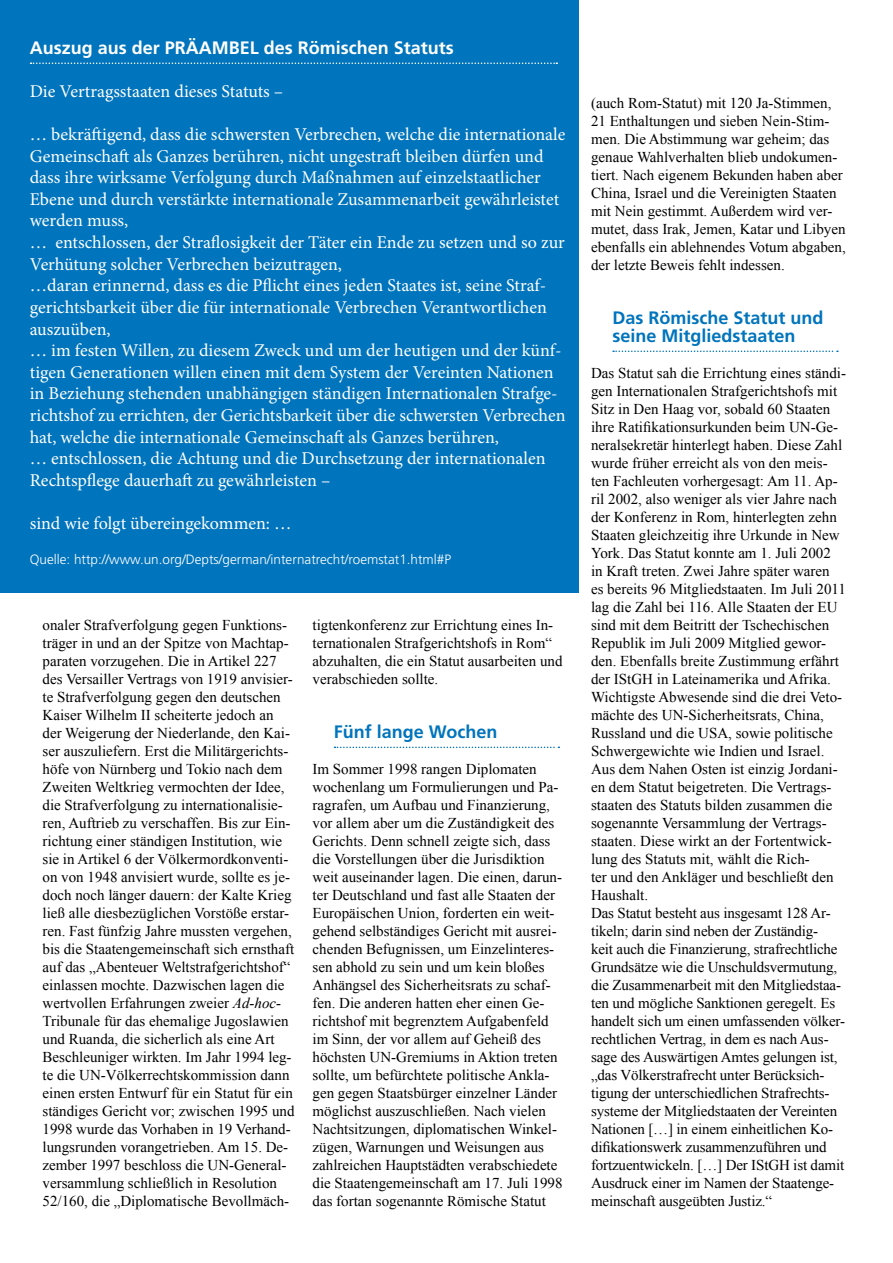
<style>
.page{position:relative;width:893px;height:1263px;background:#fff}
.page>*{position:absolute;margin:0;border:0;box-sizing:border-box;transform-origin:0 0}
.t1{font:18px/21.6px "Minion Pro";color:#fff}
.t2{font:700 18px/18px "Frutiger";color:#0074bc}
.t3{font:700 18px "Frutiger";color:#fff}
.t4{font:15px/18px "Times New Roman";color:#000}
.t5{font:300 13.5px "Frutiger";color:#fff}
.s1{font-style:italic}
</style>
<div class="page">
<svg style="left:335px;top:747px;width:224px;height:1px"></svg>
<svg style="left:613px;top:351px;width:225px;height:1px"></svg>
<div style="left:0;top:0;width:578px;height:592px;background:#0074bc"></div>
<svg style="left:31px;top:63px;width:526px;height:1px"></svg>
<p class="t3" style="left:30px;top:37px;width:426px">Auszug aus der PRÄAMBEL des Römischen Statuts</p>
<p class="t1" style="left:30px;top:80px;width:255px">Die Vertragsstaaten dieses Statuts –</p>
<p class="t1" style="left:30px;top:124px;width:537px">… bekräftigend, dass die schwersten Verbrechen, welche die internationale Gemeinschaft als Ganzes berühren, nicht ungestraft bleiben dürfen und dass ihre wirksame Verfolgung durch Maßnahmen auf einzelstaatlicher Ebene und durch verstärkte internationale Zusammenarbeit gewährleistet werden muss,<br>… entschlossen, der Straflosigkeit der Täter ein Ende zu setzen und so zur Verhütung solcher Verbrechen beizutragen,<br>…daran erinnernd, dass es die Pflicht eines jeden Staates ist, seine Straf&shy;gerichtsbarkeit über die für internationale Verbrechen Verantwortlichen auszuüben,<br>… im festen Willen, zu diesem Zweck und um der heutigen und der künf&shy;tigen Generationen willen einen mit dem System der Vereinten Nationen in Beziehung stehenden unabhängigen ständigen Internationalen Strafge&shy;richtshof zu errichten, der Gerichtsbarkeit über die schwersten Verbrechen hat, welche die internationale Gemeinschaft als Ganzes berühren,<br>… entschlossen, die Achtung und die Durchsetzung der internationalen Rechtspflege dauerhaft zu gewährleisten –</p>
<p class="t1" style="left:30px;top:512px;width:263px">sind wie folgt übereingekommen: …</p>
<p class="t5" style="left:30px;top:552px;width:423px">Quelle: http://www.un.org/Depts/german/internatrecht/roemstat1.html#P</p>
<p class="t4" style="left:43px;top:616px;width:254px">onaler Strafverfolgung gegen Funktions&shy;träger in und an der Spitze von Machtap&shy;paraten vorzugehen. Die in Artikel 227 des Versailler Vertrags von 1919 anvisier&shy;te Strafverfolgung gegen den deutschen Kaiser Wilhelm II scheiterte jedoch an der Weigerung der Niederlande, den Kai&shy;ser auszuliefern. Erst die Militärgerichts&shy;höfe von Nürnberg und Tokio nach dem Zweiten Weltkrieg vermochten der Idee, die Strafverfolgung zu internationalisie&shy;ren, Auftrieb zu verschaffen. Bis zur Ein&shy;richtung einer ständigen Institution, wie sie in Artikel 6 der Völkermordkonventi&shy;on von 1948 anvisiert wurde, sollte es je&shy;doch noch länger dauern: der Kalte Krieg ließ alle diesbezüglichen Vorstöße erstar&shy;ren. Fast fünfzig Jahre mussten vergehen, bis die Staatengemeinschaft sich ernsthaft auf das „Abenteuer Weltstrafgerichtshof“ einlassen mochte. Dazwischen lagen die wertvollen Erfahrungen zweier <span class="s1">Ad-hoc-</span>Tribunale für das ehemalige Jugoslawien und Ruanda, die sicherlich als eine Art Beschleuniger wirkten. Im Jahr 1994 leg&shy;te die UN-Völkerrechtskommission dann einen ersten Entwurf für ein Statut für ein ständiges Gericht vor; zwischen 1995 und 1998 wurde das Vorhaben in 19 Verhand&shy;lungsrunden vorangetrieben. Am 15. De&shy;zember 1997 beschloss die UN-General&shy;versammlung schließlich in Resolution 52/160, die „Diplomatische Bevollmäch-</p>
<p class="t4" style="left:313px;top:616px;width:251px">tigtenkonferenz zur Errichtung eines In&shy;ternationalen Strafgerichtshofs in Rom“ abzuhalten, die ein Statut ausarbeiten und verabschieden sollte.</p>
<p class="t2" style="left:334px;top:723px;width:165px">Fünf lange Wochen</p>
<p class="t4" style="left:313px;top:760px;width:251px">Im Sommer 1998 rangen Diplomaten wochenlang um Formulierungen und Pa&shy;ragrafen, um Aufbau und Finanzierung, vor allem aber um die Zuständigkeit des Gerichts. Denn schnell zeigte sich, dass die Vorstellungen über die Jurisdiktion weit auseinander lagen. Die einen, darun&shy;ter Deutschland und fast alle Staaten der Europäischen Union, forderten ein weit&shy;gehend selbständiges Gericht mit ausrei&shy;chenden Befugnissen, um Einzelinteres&shy;sen abhold zu sein und um kein bloßes Anhängsel des Sicherheitsrats zu schaf&shy;fen. Die anderen hatten eher einen Ge&shy;richtshof mit begrenztem Aufgabenfeld im Sinn, der vor allem auf Geheiß des höchsten UN-Gremiums in Aktion treten sollte, um befürchtete politische Ankla&shy;gen gegen Staatsbürger einzelner Länder möglichst auszuschließen. Nach vielen Nachtsitzungen, diplomatischen Winkel&shy;zügen, Warnungen und Weisungen aus zahlreichen Hauptstädten verabschiedete die Staatengemeinschaft am 17. Juli 1998 das fortan sogenannte Römische Statut</p>
<p class="t4" style="left:591px;top:94px;width:256px">(auch Rom-Statut) mit 120 Ja-Stimmen, 21 Enthaltungen und sieben Nein-Stim&shy;men. Die Abstimmung war geheim; das genaue Wahlverhalten blieb undokumen&shy;tiert. Nach eigenem Bekunden haben aber China, Israel und die Vereinigten Staaten mit Nein gestimmt. Außerdem wird ver&shy;mutet, dass Irak, Jemen, Katar und Libyen ebenfalls ein ablehnendes Votum abgaben, der letzte Beweis fehlt indessen.</p>
<p class="t2" style="left:612px;top:309px;width:213px">Das Römische Statut und seine Mitgliedstaaten</p>
<p class="t4" style="left:591px;top:364px;width:256px">Das Statut sah die Errichtung eines ständi&shy;gen Internationalen Strafgerichtshofs mit Sitz in Den Haag vor, sobald 60 Staaten ihre Ratifikationsurkunden beim UN-Ge&shy;neralsekretär hinterlegt haben. Diese Zahl wurde früher erreicht als von den meis&shy;ten Fachleuten vorhergesagt: Am 11. Ap&shy;ril 2002, also weniger als vier Jahre nach der Konferenz in Rom, hinterlegten zehn Staaten gleichzeitig ihre Urkunde in New York. Das Statut konnte am 1. Juli 2002 in Kraft treten. Zwei Jahre später waren<br>es bereits 96 Mitgliedstaaten. Im Juli 2011 lag die Zahl bei 116. Alle Staaten der EU sind mit dem Beitritt der Tschechischen Republik im Juli 2009 Mitglied gewor&shy;den. Ebenfalls breite Zustimmung erfährt der IStGH in Lateinamerika und Afrika.<br>Wichtigste Abwesende sind die drei Veto&shy;mächte des UN-Sicherheitsrats, China, Russland und die USA, sowie politische Schwergewichte wie Indien und Israel.<br>Aus dem Nahen Osten ist einzig Jordani&shy;en dem Statut beigetreten. Die Vertrags&shy;staaten des Statuts bilden zusammen die sogenannte Versammlung der Vertrags&shy;staaten. Diese wirkt an der Fortentwick&shy;lung des Statuts mit, wählt die Rich-<br>ter und den Ankläger und beschließt den Haushalt.<br>Das Statut besteht aus insgesamt 128 Ar&shy;tikeln; darin sind neben der Zuständig-<br>keit auch die Finanzierung, strafrechtliche Grundsätze wie die Unschuldsvermutung, die Zusammenarbeit mit den Mitgliedstaa&shy;ten und mögliche Sanktionen geregelt. Es handelt sich um einen umfassenden völker&shy;rechtlichen Vertrag, in dem es nach Aus&shy;sage des Auswärtigen Amtes gelungen ist, „das Völkerstrafrecht unter Berücksich&shy;tigung der unterschiedlichen Strafrechts&shy;systeme der Mitgliedstaaten der Vereinten Nationen […] in einem einheitlichen Ko&shy;difikationswerk zusammenzuführen und fortzuentwickeln. […] Der IStGH ist damit Ausdruck einer im Namen der Staatenge&shy;meinschaft ausgeübten Justiz.“</p>
</div>
